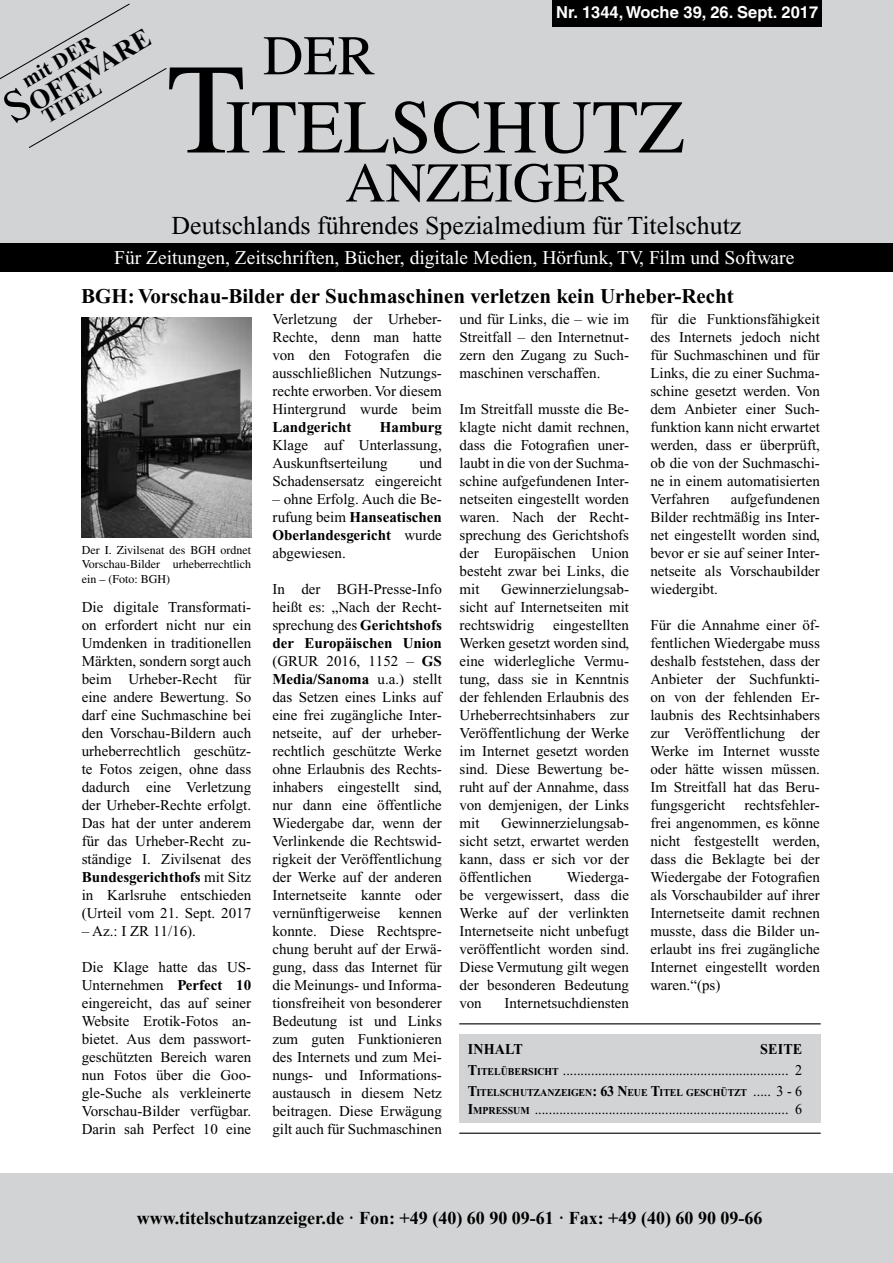
<style>
.page{position:relative;width:893px;height:1263px;background:#fff}
.page>*{position:absolute;margin:0;border:0;box-sizing:border-box;transform-origin:0 0}
.t1{font:75.9px "Times";color:#000}
.t2{font:55.95px "Times";color:#000}
.t3{font:700 27px "Times New Roman";color:#000}
.t4{font:25.8px "Times New Roman";color:#000}
.t5{font:700 21px "Times New Roman";color:#000}
.t6{font:700 21px "Times New Roman";color:#000}
.t7{font:19.5px "Times New Roman";color:#fff}
.t8{font:700 18px "Times New Roman";color:#000}
.t9{font:700 16.5px "Helvetica";color:#fff}
.t10{font:15px/18px "Times New Roman";color:#000;text-align:justify}
.t11{font:15px/21px "Times New Roman";color:#000;text-align:right;scale:.94 1}
.t12{font:700 15px "Times New Roman";color:#000}
.t13{font:700 15px "Times New Roman";color:#000;scale:.94 1}
.t14{font:12px/14.4px "Times";color:#000;text-align:justify}
.t15{font:700 10.5px "Times New Roman";letter-spacing:-.01em;color:#000;scale:.94 1}
.s1{font-family:"Times";font-weight:400;font-size:45px}
.s2{font-size:128.4px}
.s3{font-weight:700}
.s4{font-weight:700;font-size:10.5px}
.s5{font-size:15px}
.s6{font-weight:400;font-size:15px}
</style>
<div class="page">
<div style="left:0;top:0;width:893px;height:254px;background:#d1d3d4"></div>
<div style="left:0;top:243px;width:893px;height:29px;background:#000"></div>
<svg style="left:0;top:3px;width:167px;height:145px"></svg>
<div style="left:0;top:1174px;width:893px;height:89px;background:#d1d3d4"></div>
<div style="left:553px;top:0;width:269px;height:27px;background:#000"></div>
<div style="left:459px;top:1034px;width:362px;height:89px;background:#d1d3d4"></div>
<hr style="left:459px;top:1023px;width:362px;height:1px;background:#000">
<hr style="left:459px;top:1133px;width:362px;height:1px;background:#000">
<img style="left:81px;top:317px;width:170px;height:220px">
<h3 class="t3" style="left:0;top:99px;width:163px;rotate:-30deg"><span class="s1">S</span>OFTWARE</h3>
<h3 class="t6" style="left:16px;top:69px;width:81px;rotate:-30deg">mit DER</h3>
<h3 class="t6" style="left:36px;top:105px;width:66px;rotate:-30deg">TITEL</h3>
<p class="t9" style="left:556px;top:2px;width:263px">Nr. 1344, Woche 39, 26. Sept. 2017</p>
<h2 class="t2" style="left:263px;top:24px;width:114px">DER</h2>
<h1 class="t1" style="left:167px;top:84px;width:519px"><span class="s2">T</span>ITELSCHUTZ</h1>
<h2 class="t2" style="left:345px;top:151px;width:281px">ANZEIGER</h2>
<h3 class="t4" style="left:172px;top:212px;width:571px">Deutschlands führendes Spezialmedium für Titelschutz</h3>
<h3 class="t7" style="left:114px;top:247px;width:682px">Für Zeitungen, Zeitschriften, Bücher, digitale Medien, Hörfunk, TV, Film und Software</h3>
<h3 class="t5" style="left:81px;top:285px;width:654px">BGH: Vorschau-Bilder der Suchmaschinen verletzen kein Urheber-Recht</h3>
<p class="t14" style="left:82px;top:542px;width:171px">Der I. Zivilsenat des BGH ordnet Vorschau-Bilder urheberrechtlich ein – (Foto: BGH)</p>
<p class="t10" style="left:82px;top:598px;width:171px">Die digitale Transformati&shy;on erfordert nicht nur ein Umdenken in traditionellen Märkten, sondern sorgt auch beim Urheber-Recht für eine andere Bewertung. So darf eine Suchmaschine bei den Vorschau-Bildern auch urheberrechtlich geschütz&shy;te Fotos zeigen, ohne dass dadurch eine Verletzung der Urheber-Rechte erfolgt.<br>Das hat der unter anderem für das Urheber-Recht zu&shy;ständige I. Zivilsenat des <span class="s3">Bundesgerichthofs</span> mit Sitz in Karlsruhe entschieden (Urteil vom 21. Sept. 2017</p>
<p class="t10" style="left:82px;top:922px;width:116px">– Az.: I ZR 11/16).</p>
<p class="t10" style="left:82px;top:958px;width:171px">Die Klage hatte das US-Unternehmen <span class="s3">Perfect 10 </span>eingereicht, das auf seiner Website Erotik-Fotos an&shy;bietet. Aus dem passwort&shy;geschützten Bereich waren nun Fotos über die Goo&shy;gle-Suche als verkleinerte Vorschau-Bilder verfügbar.<br>Darin sah Perfect 10 eine</p>
<p class="t10" style="left:272px;top:310px;width:171px">Verletzung der Urheber-Rechte, denn man hatte von den Fotografen die ausschließlichen Nutzungs&shy;rechte erworben. Vor diesem Hintergrund wurde beim</p>
<p class="t12" style="left:272px;top:419px;width:80px">Landgericht</p>
<p class="t12" style="left:380px;top:419px;width:64px">Hamburg</p>
<p class="t10" style="left:272px;top:436px;width:171px">Klage auf Unterlassung,<br>Auskunftserteilung</p>
<p class="t10" style="left:272px;top:454px;width:171px;text-align:right">und<br>Schadensersatz eingereicht</p>
<p class="t10" style="left:272px;top:490px;width:171px">– ohne Erfolg. Auch die Be&shy;rufung beim <span class="s3">Hanseatischen Oberlandesgericht</span> wurde abgewiesen.</p>
<p class="t10" style="left:272px;top:580px;width:171px">In der BGH-Presse-Info heißt es: „Nach der Recht&shy;sprechung des <span class="s3">Gerichtshofs der Europäischen Union </span>(GRUR 2016, 1152 – <span class="s3">GS Media/Sanoma</span> u.a.) stellt das Setzen eines Links auf eine frei zugängliche Inter&shy;netseite, auf der urheber&shy;rechtlich geschützte Werke ohne Erlaubnis des Rechts&shy;inhabers eingestellt sind, nur dann eine öffentliche Wiedergabe dar, wenn der Verlinkende die Rechtswid&shy;rigkeit der Veröffentlichung der Werke auf der anderen Internetseite kannte oder vernünftigerweise kennen konnte. Diese Rechtspre&shy;chung beruht auf der Erwä&shy;gung, dass das Internet für die Meinungs- und Informa&shy;tionsfreiheit von besonderer Bedeutung ist und Links zum guten Funktionieren des Internets und zum Mei&shy;nungs- und Informations&shy;austausch in diesem Netz beitragen. Diese Erwägung gilt auch für Suchmaschinen</p>
<p class="t10" style="left:459px;top:310px;width:171px">und für Links, die – wie im Streitfall – den Internetnut&shy;zern den Zugang zu Such&shy;maschinen verschaffen.</p>
<p class="t10" style="left:459px;top:400px;width:171px">Im Streitfall musste die Be&shy;klagte nicht damit rechnen, dass die Fotografien uner&shy;laubt in die von der Suchma&shy;schine aufgefundenen Inter&shy;netseiten eingestellt worden waren. Nach der Recht&shy;sprechung des Gerichtshofs der Europäischen Union besteht zwar bei Links, die mit</p>
<p class="t10" style="left:459px;top:580px;width:171px;text-indent:42px">Gewinnerzielungsab&shy;sicht auf Internetseiten mit rechtswidrig</p>
<p class="t10" style="left:459px;top:616px;width:171px;text-indent:94px">eingestellten Werken gesetzt worden sind, eine widerlegliche Vermu&shy;tung, dass sie in Kenntnis der fehlenden Erlaubnis des Urheberrechtsinhabers zur Veröffentlichung der Werke im Internet gesetzt worden sind. Diese Bewertung be&shy;ruht auf der Annahme, dass von demjenigen, der Links mit</p>
<p class="t10" style="left:459px;top:814px;width:171px;text-indent:42px">Gewinnerzielungsab&shy;sicht setzt, erwartet werden kann, dass er sich vor der öffentlichen</p>
<p class="t10" style="left:459px;top:868px;width:171px;text-indent:107px">Wiederga&shy;be vergewissert, dass die Werke auf der verlinkten Internetseite nicht unbefugt veröffentlicht worden sind.<br>Diese Vermutung gilt wegen der besonderen Bedeutung von</p>
<p class="t10" style="left:505px;top:994px;width:126px">Internetsuchdiensten</p>
<p class="t10" style="left:650px;top:310px;width:171px">für die Funktionsfähigkeit des Internets jedoch nicht für Suchmaschinen und für Links, die zu einer Suchma&shy;schine gesetzt werden. Von dem Anbieter einer Such&shy;funktion kann nicht erwartet werden, dass er überprüft, ob die von der Suchmaschi&shy;ne in einem automatisierten Verfahren</p>
<p class="t10" style="left:650px;top:490px;width:171px;text-indent:80px">aufgefundenen Bilder rechtmäßig ins Inter&shy;net eingestellt worden sind, bevor er sie auf seiner Inter&shy;netseite als Vorschaubilder wiedergibt.</p>
<p class="t10" style="left:650px;top:616px;width:171px">Für die Annahme einer öf&shy;fentlichen Wiedergabe muss deshalb feststehen, dass der Anbieter der Suchfunkti&shy;on von der fehlenden Er&shy;laubnis des Rechtsinhabers zur Veröffentlichung der Werke im Internet wusste oder hätte wissen müssen.<br>Im Streitfall hat das Beru&shy;fungsgericht</p>
<p class="t10" style="left:650px;top:796px;width:171px;text-indent:94px">rechtsfehler&shy;frei angenommen, es könne nicht festgestellt werden, dass die Beklagte bei der Wiedergabe der Fotografien als Vorschaubilder auf ihrer Internetseite damit rechnen musste, dass die Bilder un&shy;erlaubt ins frei zugängliche Internet eingestellt worden waren.“(ps)</p>
<p class="t11" style="left:468px;top:1039px;width:357px"><span class="s3">Seite<br></span><span class="s3">T</span><span class="s4">ITELÜBERSICHT</span> ................................................................ 2</p>
<p class="t15" style="left:468px;top:1087px;width:357px"><span class="s5">T</span>ITELSCHUTZANZEIGEN<span class="s5">: 63 N</span>EUE <span class="s5">T</span>ITEL GESCHÜTZT <span class="s6">..... 3 - 6</span></p>
<p class="t11" style="left:468px;top:1099px;width:357px"><span class="s3">I</span><span class="s4">MPRESSUM</span> ........................................................................ 6</p>
<p class="t13" style="left:468px;top:1041px;width:60px">Inhalt</p>
<p class="t8" style="left:137px;top:1205px;width:627px">www.titelschutzanzeiger.de · Fon: +49 (40) 60 90 09-61 · Fax: +49 (40) 60 90 09-66</p>
</div>
